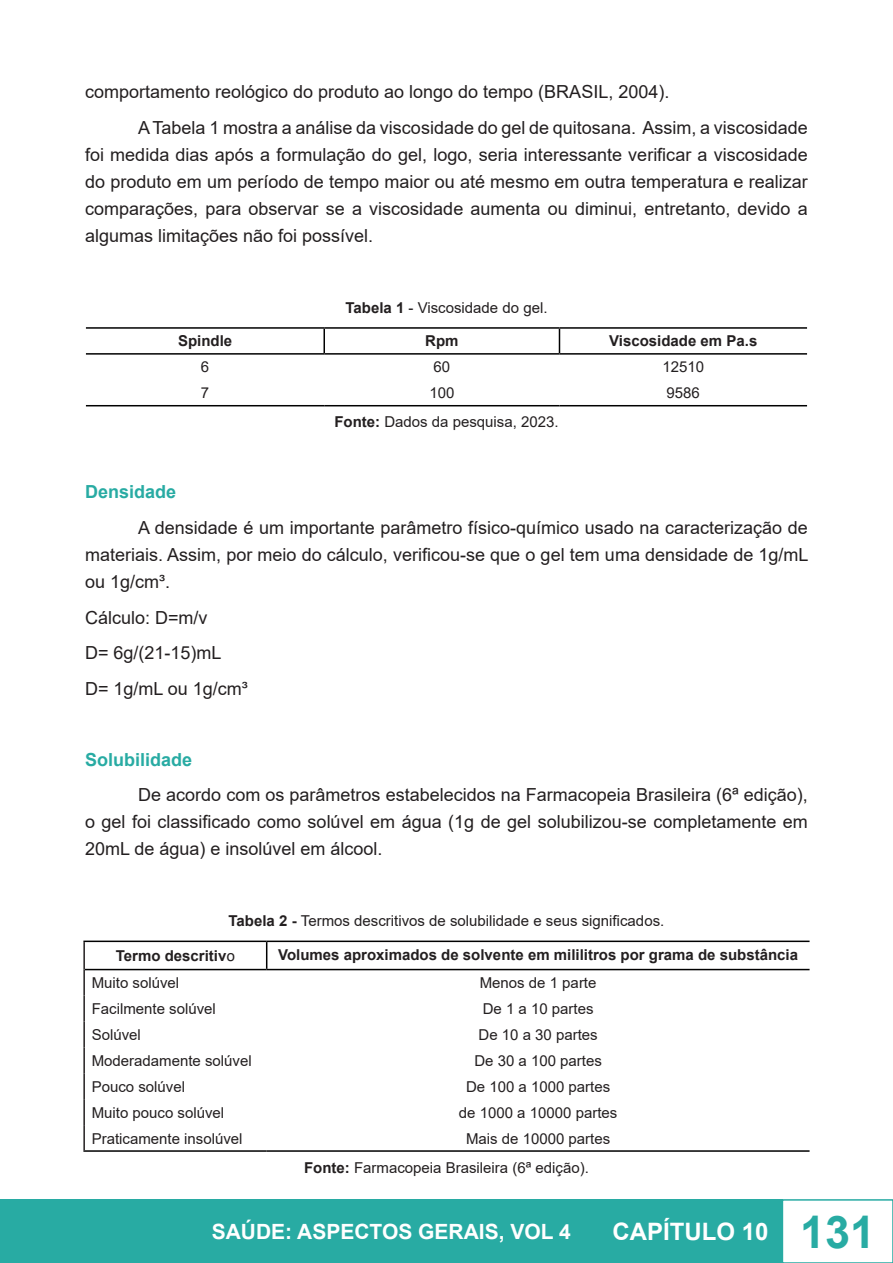
<style>
.page{position:relative;width:893px;height:1263px;background:#fff}
.page>*{position:absolute;margin:0;border:0;box-sizing:border-box;transform-origin:0 0}
.t1{font:700 24px "Arial";color:#fff}
.t2{font:700 21px "Arial";color:#fff}
.t3{font:18px/27px "Arial";color:#231f20;text-align:justify}
.t4{font:700 18px "Arial";color:#28aba3}
.t5{font:15px "Arial";color:#231f20}
.t6{font:700 15px "Arial";color:#231f20}
.s1{font-weight:700}
.s2{font-family:"Calibri";font-weight:400;font-size:16.5px}
.s3{font-size:45px;color:#28aba3}
</style>
<div class="page">
<div style="left:0;top:1200px;width:782px;height:63px;background:#28aba3"></div>
<div style="left:782px;top:1199px;width:111px;height:64px;border:2px solid #28aba3"></div>
<hr style="left:86px;top:327px;width:238px;height:2px;background:#000">
<hr style="left:324px;top:327px;width:235px;height:2px;background:#000">
<hr style="left:323px;top:329px;width:2px;height:24px;background:#000">
<hr style="left:559px;top:327px;width:248px;height:2px;background:#000">
<svg style="left:559px;top:329px;width:1px;height:24px"></svg>
<hr style="left:86px;top:405px;width:238px;height:1px;background:#000">
<hr style="left:324px;top:405px;width:235px;height:1px;background:#000">
<hr style="left:559px;top:405px;width:248px;height:1px;background:#000">
<hr style="left:86px;top:353px;width:238px;height:2px;background:#000">
<hr style="left:324px;top:353px;width:235px;height:2px;background:#000">
<hr style="left:559px;top:353px;width:248px;height:2px;background:#000">
<hr style="left:83px;top:940px;width:184px;height:2px;background:#000">
<hr style="left:267px;top:940px;width:543px;height:2px;background:#000">
<svg style="left:266px;top:942px;width:1px;height:27px"></svg>
<hr style="left:83px;top:1150px;width:184px;height:2px;background:#000">
<hr style="left:267px;top:1150px;width:543px;height:2px;background:#000">
<hr style="left:83px;top:942px;width:2px;height:27px;background:#231f20">
<hr style="left:83px;top:969px;width:2px;height:26px;background:#231f20">
<hr style="left:83px;top:995px;width:2px;height:26px;background:#231f20">
<hr style="left:83px;top:1021px;width:2px;height:26px;background:#231f20">
<hr style="left:83px;top:1047px;width:2px;height:26px;background:#231f20">
<hr style="left:83px;top:1073px;width:2px;height:26px;background:#231f20">
<hr style="left:83px;top:1099px;width:2px;height:26px;background:#231f20">
<hr style="left:83px;top:1125px;width:2px;height:25px;background:#231f20">
<hr style="left:85px;top:969px;width:182px;height:1px;background:#000">
<hr style="left:267px;top:969px;width:543px;height:1px;background:#000">
<p class="t3" style="left:85px;top:78px;width:586px">comportamento reológico do produto ao longo do tempo (BRASIL, 2004).</p>
<p class="t3" style="left:85px;top:114px;width:724px;text-indent:53px">A Tabela 1 mostra a análise da viscosidade do gel de quitosana. Assim, a viscosidade foi medida dias após a formulação do gel, logo, seria interessante verificar a viscosidade do produto em um período de tempo maior ou até mesmo em outra temperatura e realizar comparações, para observar se a viscosidade aumenta ou diminui, entretanto, devido a algumas limitações não foi possível.</p>
<p class="t5" style="left:345px;top:297px;width:204px"><span class="s1">Tabela 1</span> - Viscosidade do gel.</p>
<p class="t6" style="left:178px;top:330px;width:56px">Spindle</p>
<p class="t6" style="left:425px;top:330px;width:35px">Rpm</p>
<p class="t6" style="left:609px;top:330px;width:150px">Viscosidade em Pa.s</p>
<p class="t5" style="left:201px;top:357px;width:10px">6</p>
<p class="t5" style="left:433px;top:357px;width:18px">60</p>
<p class="t5" style="left:662px;top:357px;width:43px">12510</p>
<p class="t5" style="left:201px;top:383px;width:10px">7</p>
<p class="t5" style="left:429px;top:383px;width:27px">100</p>
<p class="t5" style="left:667px;top:383px;width:35px">9586</p>
<p class="t5" style="left:334px;top:412px;width:226px"><span class="s1">Fonte:</span> Dados da pesquisa, 2023.</p>
<p class="t4" style="left:85px;top:479px;width:93px">Densidade</p>
<p class="t3" style="left:85px;top:514px;width:725px;text-indent:53px">A densidade é um importante parâmetro físico-químico usado na caracterização de materiais. Assim, por meio do cálculo, verificou-se que o gel tem uma densidade de 1g/mL ou 1g/cm³.</p>
<p class="t3" style="left:85px;top:604px;width:124px">Cálculo: D=m/v</p>
<p class="t3" style="left:85px;top:639px;width:138px">D= 6g/(21-15)mL</p>
<p class="t3" style="left:85px;top:675px;width:164px">D= 1g/mL ou 1g/cm³</p>
<p class="t4" style="left:85px;top:746px;width:109px">Solubilidade</p>
<p class="t3" style="left:85px;top:781px;width:724px;text-indent:53px">De acordo com os parâmetros estabelecidos na Farmacopeia Brasileira (6ª edição), o gel foi classificado como solúvel em água (1g de gel solubilizou-se completamente em 20mL de água) e insolúvel em álcool.</p>
<p class="t5" style="left:229px;top:910px;width:437px"><span class="s1">Tabela 2 -</span> Termos descritivos de solubilidade e seus significados.</p>
<p class="t6" style="left:116px;top:945px;width:121px">Termo descritiv<span class="s2">o</span></p>
<p class="t6" style="left:278px;top:944px;width:521px">Volumes aproximados de solvente em mililitros por grama de substância</p>
<p class="t5" style="left:92px;top:972px;width:89px">Muito solúvel</p>
<p class="t5" style="left:480px;top:972px;width:118px">Menos de 1 parte</p>
<p class="t5" style="left:92px;top:998px;width:126px">Facilmente solúvel</p>
<p class="t5" style="left:483px;top:998px;width:112px">De 1 a 10 partes</p>
<p class="t5" style="left:92px;top:1024px;width:51px">Solúvel</p>
<p class="t5" style="left:478px;top:1024px;width:121px">De 10 a 30 partes</p>
<p class="t5" style="left:92px;top:1050px;width:162px">Moderadamente solúvel</p>
<p class="t5" style="left:474px;top:1050px;width:129px">De 30 a 100 partes</p>
<p class="t5" style="left:92px;top:1076px;width:95px">Pouco solúvel</p>
<p class="t5" style="left:466px;top:1076px;width:146px">De 100 a 1000 partes</p>
<p class="t5" style="left:92px;top:1102px;width:134px">Muito pouco solúvel</p>
<p class="t5" style="left:459px;top:1102px;width:160px">de 1000 a 10000 partes</p>
<p class="t5" style="left:92px;top:1128px;width:152px">Praticamente insolúvel</p>
<p class="t5" style="left:466px;top:1128px;width:146px">Mais de 10000 partes</p>
<p class="t5" style="left:304px;top:1157px;width:286px"><span class="s1">Fonte:</span> Farmacopeia Brasileira (6ª edição).</p>
<p class="t2" style="left:212px;top:1217px;width:361px">SAÚDE: ASPECTOS GERAIS, VOL 4</p>
<h1 class="t1" style="left:612px;top:1215px;width:264px">CAPÍTULO 10 <span class="s3">131</span></h1>
</div>
